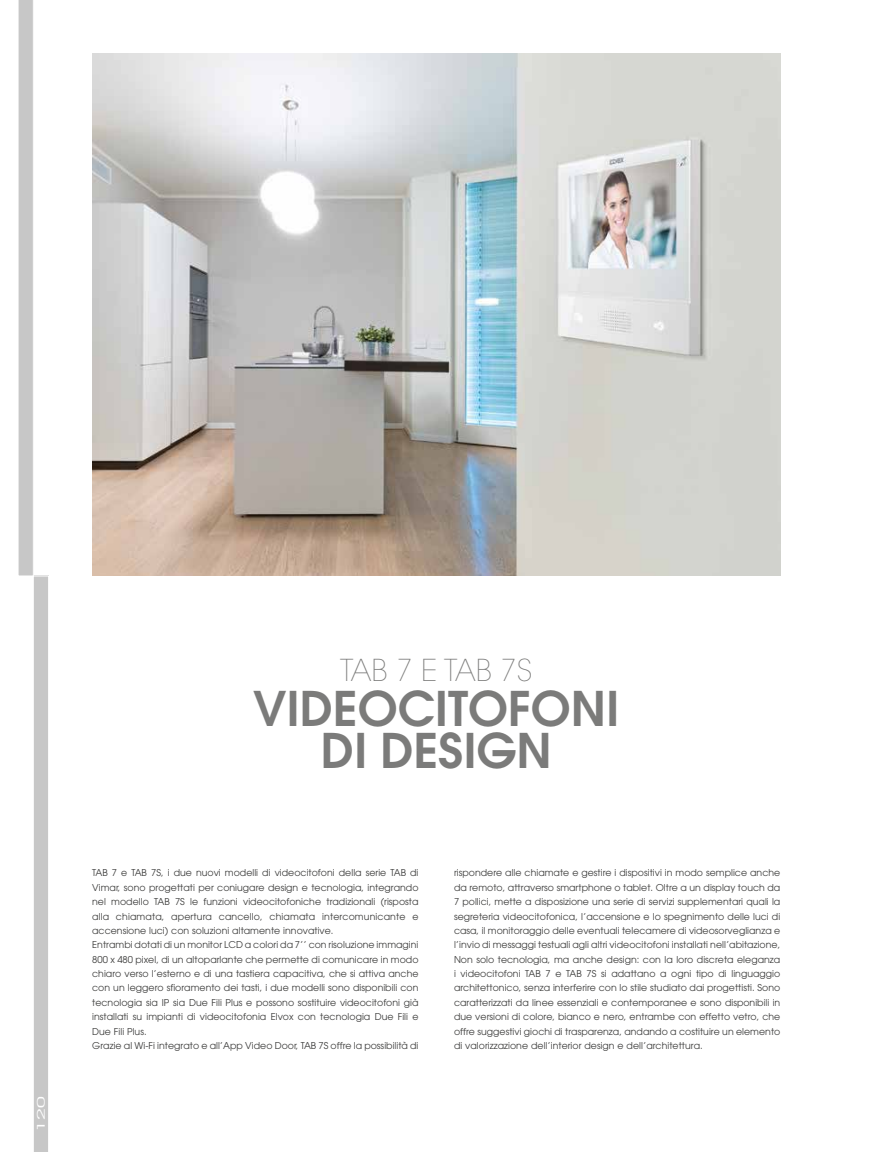
<style>
.page{position:relative;width:869px;height:1152px;background:#fff}
.page>*{position:absolute;margin:0;border:0;box-sizing:border-box;transform-origin:0 0}
.t1{font:600 47.5px/42.5px "Avant Garde";color:#7b7b7a;text-align:center}
.t2{font:200 30px "Avant Garde";color:#7b7b7a}
.t3{font:10.38px "Avant Garde";color:#fff;scale:2.04 1}
.t4{font:9.38px/14.4px "Avant Garde";letter-spacing:.005em;color:#3b3b3a}
</style>
<div class="page">
<svg style="left:18px;top:0;width:31px;height:1152px"></svg>
<img style="left:92px;top:53px;width:688px;height:522px">
<p class="t3" style="left:35px;top:1131px;width:19px;rotate:-90deg">120</p>
<h2 class="t2" style="left:340px;top:652px;width:194px">TAB 7 E TAB 7S</h2>
<h1 class="t1" style="left:253px;top:686px;width:367px">VIDEOCITOFONI<br>DI DESIGN</h1>
<p class="t4" style="left:92px;top:865px;width:328px">TAB 7 e TAB 7S, i due nuovi modelli di videocitofoni della serie TAB di Vimar, sono progettati per coniugare design e tecnologia, integrando nel modello TAB 7S le funzioni videocitofoniche tradizionali (risposta alla chiamata, apertura cancello, chiamata intercomunicante e accensione luci) con soluzioni altamente innovative.<br>Entrambi dotati di un monitor LCD a colori da 7’’ con risoluzione immagini 800 x 480 pixel, di un altoparlante che permette di comunicare in modo chiaro verso l’esterno e di una tastiera capacitiva, che si attiva anche con un leggero sfioramento dei tasti, i due modelli sono disponibili con tecnologia sia IP sia Due Fili Plus e possono sostituire videocitofoni già installati su impianti di videocitofonia Elvox con tecnologia Due Fili e Due Fili Plus.<br>Grazie al Wi-Fi integrato e all’App Video Door, TAB 7S offre la possibilità di</p>
<p class="t4" style="left:454px;top:865px;width:328px;text-align:justify">rispondere alle chiamate e gestire i dispositivi in modo semplice anche da remoto, attraverso smartphone o tablet. Oltre a un display touch da 7 pollici, mette a disposizione una serie di servizi supplementari quali la segreteria videocitofonica, l’accensione e lo spegnimento delle luci di casa, il monitoraggio delle eventuali telecamere di videosorveglianza e l’invio di messaggi testuali agli altri videocitofoni installati nell’abitazione, Non solo tecnologia, ma anche design: con la loro discreta eleganza i videocitofoni TAB 7 e TAB 7S si adattano a ogni tipo di linguaggio architettonico, senza interferire con lo stile studiato dai progettisti. Sono caratterizzati da linee essenziali e contemporanee e sono disponibili in due versioni di colore, bianco e nero, entrambe con effetto vetro, che offre suggestivi giochi di trasparenza, andando a costituire un elemento di valorizzazione dell’interior design e dell’architettura.</p>
</div>
